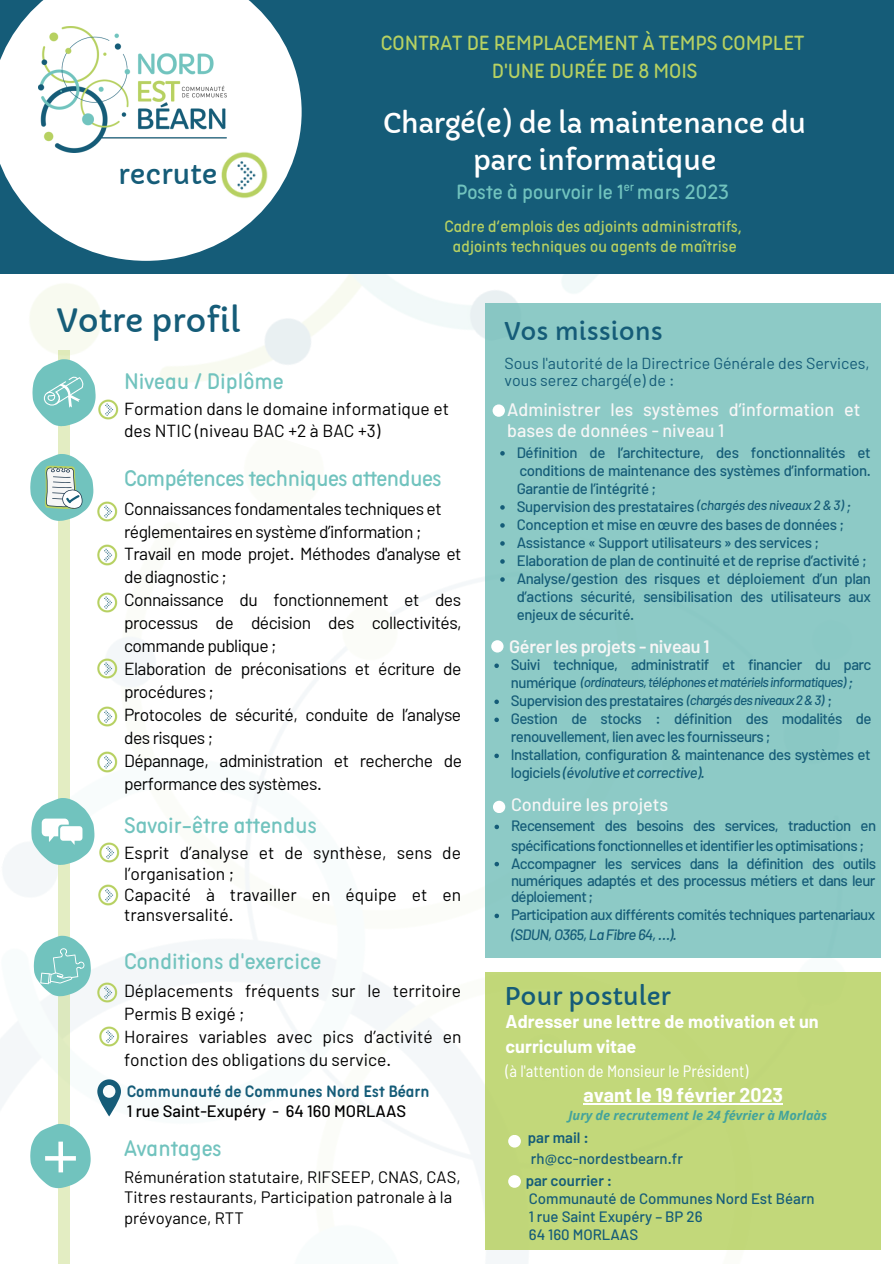
<style>
.page{position:relative;width:894px;height:1264px;background:#fff}
.page>*{position:absolute;margin:0;border:0;box-sizing:border-box;transform-origin:0 0}
.t1{font:31.5px "Capriola";color:#155c78}
.t2{font:27px/37.2px "Capriola";letter-spacing:-.015em;color:#fff;text-align:center}
.t3{font:27px "Capriola";color:#155c78}
.t4{font:24.75px "Aristotelica Pro Cnd Txt";color:#71c3be}
.t5{font:24.75px "Aristotelica Pro Cnd Txt";letter-spacing:-.02em;color:#71c3be}
.t6{font:24px "Capriola";color:#155c78}
.t7{font:22.65px "Aristotelica Pro Cnd Txt";color:#71c3be}
.t8{font:22.5px/28.2px "Aristotelica Pro Cnd Txt";color:#b7d162;text-align:center}
.t9{font:700 19.5px "Barlow";color:#fff}
.t10{font:500 18px/21.5px "Barlow";color:#f6f6f6}
.t11{font:18px/20.2px "Aristotelica Pro Cnd Txt";color:#b7d162;text-align:center}
.t12{font:700 18px/24.8px "Barlow";color:#fff}
.t13{font:18px "Aristotelica Pro Cnd Txt Dmbld";color:#155c78}
.t14{font:600 18px "Barlow";letter-spacing:-.015em;color:#f6f6f6}
.t15{font:17.4px/23px "Barlow";letter-spacing:-.03em;color:#000}
.t16{font:17.4px/20.7px "Barlow";color:#000}
.t17{font:16.5px/20.2px "Barlow";color:#000}
.t18{font:semi-condensed 16.5px "Barlow";color:#fff}
.t19{font:500 16.5px "Barlow";color:#000}
.t20{font:15.9px/17px "Barlow";color:#155c78}
.t21{font:500 15px/18px "Barlow";letter-spacing:-.035em;color:#155c78}
.t22{font:500 15px/18.5px "Barlow";color:#155c78}
.t23{font:italic 500 15px "Barlow";letter-spacing:-.045em;color:#155c78}
.t24{font:600 15px "Barlow";color:#155c78}
.t25{font:13.65px "Aristotelica Pro Cnd Txt";color:#71c3be}
.t26{font:italic 500 13.5px "Barlow";letter-spacing:-.05em;color:#155c78}
.t27{font:italic 500 13.5px "Barlow";letter-spacing:-.025em;color:#155c78}
.t28{font:italic 700 12.75px "Open Sans";color:#43a39c}
.s1{font-style:italic}
</style>
<div class="page">
<div style="left:0;top:0;width:893px;height:274px;background:#155c78"></div>
<svg style="left:0;top:0;width:301px;height:261px;fill:#fff"></svg>
<img style="left:39px;top:26px;width:188px;height:126px">
<img style="left:221px;top:152px;width:47px;height:47px">
<div style="left:485px;top:303px;width:395px;height:654px;background:#8dcac6"></div>
<div style="left:58px;top:351px;width:12px;height:912px;background:#e3edc2"></div>
<svg style="left:30px;top:454px;width:63px;height:67px"></svg>
<svg style="left:31px;top:798px;width:63px;height:67px"></svg>
<svg style="left:32px;top:359px;width:64px;height:67px"></svg>
<div style="left:485px;top:972px;width:395px;height:277px;background:#c2d87a"></div>
<div style="left:508px;top:1134px;width:12px;height:13px;background:#fff;border-radius:50%"></div>
<hr style="left:583px;top:1103px;width:200px;height:1px;background:#fff">
<svg style="left:30px;top:1124px;width:61px;height:64px"></svg>
<svg style="left:45px;top:1156px;width:31px;height:4px"></svg>
<div style="left:58px;top:1141px;width:5px;height:31px;background:#fff"></div>
<img style="left:99px;top:842px;width:20px;height:20px">
<img style="left:98px;top:884px;width:20px;height:21px">
<div style="left:491px;top:640px;width:12px;height:12px;background:#fff;border-radius:50%"></div>
<svg style="left:494px;top:663px;width:4px;height:5px"></svg>
<svg style="left:494px;top:699px;width:4px;height:5px"></svg>
<svg style="left:494px;top:717px;width:4px;height:5px"></svg>
<svg style="left:494px;top:753px;width:4px;height:5px"></svg>
<img style="left:98px;top:399px;width:20px;height:20px">
<img style="left:98px;top:501px;width:20px;height:20px">
<img style="left:98px;top:545px;width:20px;height:20px">
<img style="left:98px;top:592px;width:20px;height:20px">
<img style="left:98px;top:658px;width:20px;height:20px">
<img style="left:98px;top:706px;width:20px;height:20px">
<img style="left:98px;top:751px;width:20px;height:21px">
<img style="left:98px;top:982px;width:20px;height:20px">
<img style="left:99px;top:1026px;width:20px;height:20px">
<svg style="left:34px;top:935px;width:57px;height:61px"></svg>
<div style="left:492px;top:404px;width:13px;height:13px;background:#fff;border-radius:50%"></div>
<svg style="left:500px;top:451px;width:4px;height:4px"></svg>
<svg style="left:500px;top:505px;width:4px;height:4px"></svg>
<svg style="left:500px;top:523px;width:4px;height:4px"></svg>
<svg style="left:500px;top:541px;width:4px;height:4px"></svg>
<svg style="left:500px;top:559px;width:4px;height:4px"></svg>
<svg style="left:500px;top:577px;width:4px;height:4px"></svg>
<div style="left:508px;top:1175px;width:12px;height:12px;background:#fff;border-radius:50%"></div>
<div style="left:493px;top:800px;width:12px;height:13px;background:#fff;border-radius:50%"></div>
<svg style="left:494px;top:824px;width:5px;height:5px"></svg>
<svg style="left:494px;top:861px;width:5px;height:5px"></svg>
<svg style="left:494px;top:913px;width:5px;height:5px"></svg>
<svg style="left:97px;top:1079px;width:24px;height:37px"></svg>
<h2 class="t3" style="left:119px;top:157px;width:100px">recrute</h2>
<h1 class="t1" style="left:57px;top:301px;width:185px">Votre profil</h1>
<h3 class="t8" style="left:381px;top:30px;width:425px">CONTRAT DE REMPLACEMENT À TEMPS COMPLET<br>D'UNE DURÉE DE 8 MOIS</h3>
<h2 class="t2" style="left:383px;top:105px;width:424px">Chargé(e) de la maintenance du parc informatique</h2>
<h3 class="t7" style="left:456px;top:184px;width:274px">Poste à pourvoir le 1 mars 2023</h3>
<p class="t25" style="left:623px;top:182px;width:12px">er</p>
<p class="t11" style="left:444px;top:217px;width:299px">Cadre d’emplois des adjoints administratifs, adjoints techniques ou agents de maîtrise</p>
<h3 class="t6" style="left:504px;top:316px;width:160px">Vos missions</h3>
<h3 class="t4" style="left:124px;top:373px;width:161px">Niveau / Diplôme</h3>
<p class="t16" style="left:124px;top:397px;width:326px;line-height:21.8px">Formation dans le domaine informatique et des NTIC (niveau BAC +2 à BAC +3)</p>
<h3 class="t5" style="left:124px;top:470px;width:319px">Compétences techniques attendues</h3>
<p class="t15" style="left:124px;top:496px;width:339px">Connaissances fondamentales techniques et réglementaires en système d’information ; Travail en mode projet. Méthodes d'analyse et de diagnostic ;<br>Connaissance du fonctionnement et des processus de décision des collectivités, commande publique ;<br>Elaboration de préconisations et écriture de procédures ;<br>Protocoles de sécurité, conduite de l’analyse des risques ;<br>Dépannage, administration et recherche de performance des systèmes.</p>
<h3 class="t4" style="left:124px;top:817px;width:194px">Savoir-être attendus</h3>
<p class="t16" style="left:124px;top:841px;width:338px">Esprit d’analyse et de synthèse, sens de l’organisation ;<br>Capacité à travailler en équipe et en transversalité.</p>
<h3 class="t4" style="left:124px;top:952px;width:198px">Conditions d'exercice</h3>
<p class="t16" style="left:124px;top:978px;width:339px;line-height:23px">Déplacements fréquents sur le territoire Permis B exigé ;<br>Horaires variables avec pics d’activité en fonction des obligations du service.</p>
<p class="t13" style="left:127px;top:1085px;width:304px">Communauté de Communes Nord Est Béarn</p>
<p class="t19" style="left:127px;top:1100px;width:281px">1 rue Saint-Exupéry - 64 160 MORLAAS</p>
<h3 class="t4" style="left:124px;top:1140px;width:99px">Avantages</h3>
<p class="t17" style="left:124px;top:1166px;width:338px">Rémunération statutaire, RIFSEEP, CNAS, CAS,<br>Titres restaurants, Participation patronale à la prévoyance, RTT</p>
<p class="t20" style="left:504px;top:354px;width:366px">Sous l'autorité de la Directrice Générale des Services, vous serez chargé(e) de :</p>
<p class="t10" style="left:507px;top:398px;width:355px">Administrer les systèmes d’information et bases de données - niveau 1</p>
<p class="t21" style="left:516px;top:443px;width:355px">Définition de l’architecture, des fonctionnalités et conditions de maintenance des systèmes d’information.<br>Garantie de l’intégrité ;<br>Supervision des prestataires</p>
<p class="t27" style="left:697px;top:496px;width:148px">(chargés des niveaux 2 &amp; 3)</p>
<p class="t23" style="left:846px;top:497px;width:6px">;</p>
<p class="t21" style="left:516px;top:515px;width:356px">Conception et mise en œuvre des bases de données ; Assistance « Support utilisateurs » des services ; Elaboration de plan de continuité et de reprise d’activité ; Analyse/gestion des risques et déploiement d’un plan d’actions sécurité, sensibilisation des utilisateurs aux enjeux de sécurité.</p>
<p class="t14" style="left:509px;top:634px;width:202px">Gérer les projets - niveau 1</p>
<p class="t21" style="left:510px;top:655px;width:362px">Suivi technique, administratif et financier du parc numérique</p>
<p class="t26" style="left:580px;top:673px;width:267px">(ordinateurs,téléphonesetmatérielsinformatiques)</p>
<p class="t23" style="left:848px;top:673px;width:6px">;</p>
<p class="t26" style="left:686px;top:692px;width:139px">(chargésdesniveaux2&amp;3)</p>
<p class="t21" style="left:510px;top:691px;width:174px">Supervision des prestataires</p>
<p class="t21" style="left:510px;top:691px;width:362px;text-indent:316px">; Gestion de stocks : définition des modalités de renouvellement, lien avec les fournisseurs ;<br>Installation, configuration &amp; maintenance des systèmes et logiciels <span class="s1">(évolutive et corrective).</span></p>
<p class="t10" style="left:511px;top:792px;width:159px">Conduire les projets</p>
<p class="t21" style="left:511px;top:816px;width:366px">Recensement des besoins des services, traduction en spécifications fonctionnelles et identifier les optimisations ; Accompagner les services dans la définition des outils numériques adaptés et des processus métiers et dans leur déploiement ;<br>Participation aux différents comités techniques partenariaux</p>
<p class="t23" style="left:511px;top:924px;width:167px">(SDUN,O365,LaFibre64,…).</p>
<h3 class="t6" style="left:504px;top:981px;width:167px">Pour postuler</h3>
<p class="t12" style="left:505px;top:1008px;width:314px">Adresser une lettre de motivation et un curriculum vitae</p>
<p class="t18" style="left:505px;top:1060px;width:244px">(à l'attention de Monsieur le Président)</p>
<h3 class="t9" style="left:583px;top:1082px;width:201px">avant le 19 février 2023</h3>
<p class="t28" style="left:568px;top:1106px;width:260px">Jury de recrutement le 24 février à Morlaàs</p>
<p class="t24" style="left:528px;top:1128px;width:62px">par mail :</p>
<p class="t22" style="left:531px;top:1148px;width:153px">rh@cc-nordestbearn.fr</p>
<p class="t24" style="left:525px;top:1170px;width:88px">par courrier :</p>
<p class="t22" style="left:528px;top:1188px;width:287px">Communauté de Communes Nord Est Béarn<br>1 rue Saint Exupéry – BP 26<br>64 160 MORLAAS</p>
</div>
